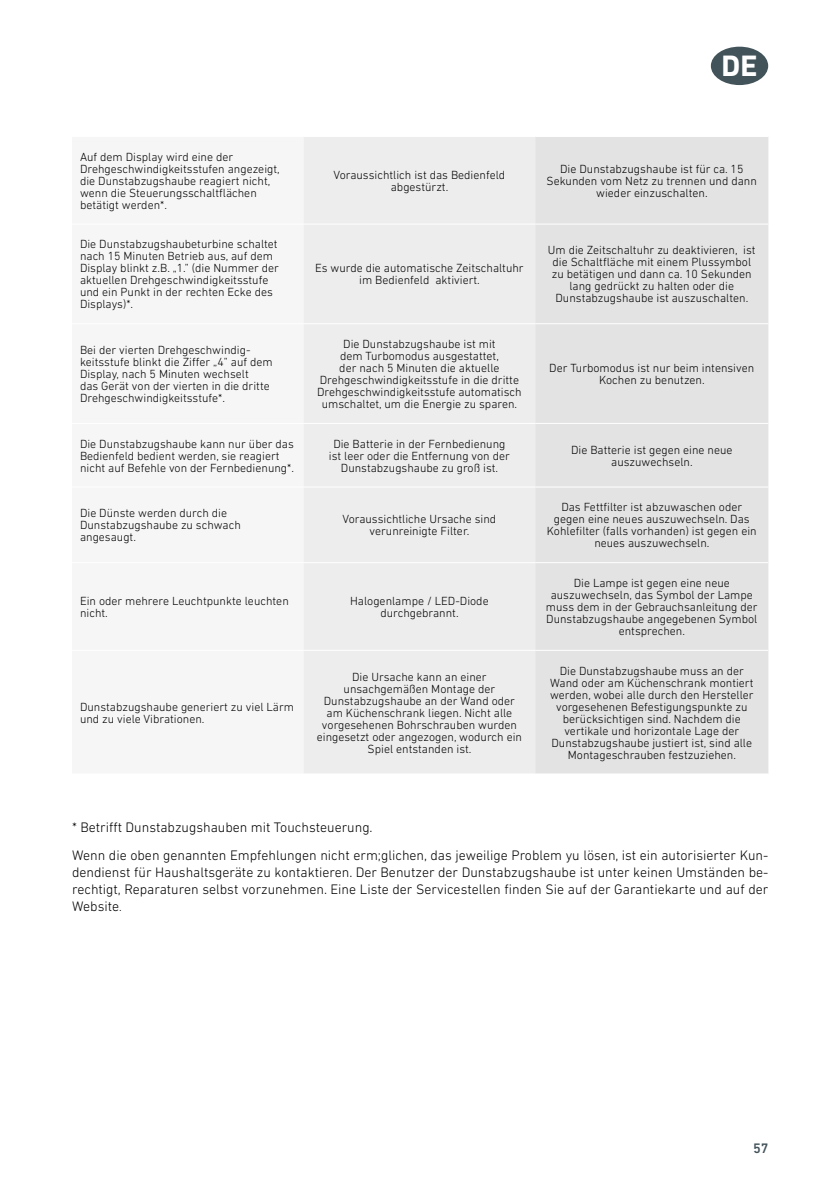
<style>
.page{position:relative;width:840px;height:1191px;background:#fff}
.page>*{position:absolute;margin:0;border:0;box-sizing:border-box;transform-origin:0 0}
.t1{font:700 30px "DIN Next LT Pro";color:#fff}
.t2{font:300 14px/16.8px "DIN Next LT Pro";color:#000}
.t3{font:500 14px "DIN Next LT Pro";color:#42535a}
.t4{font:300 12px/12px "DIN Next LT Pro";color:#000;text-align:center}
.s1{font-size:12px}
</style>
<div class="page">
<div style="left:710px;top:47px;width:57px;height:38px;background:#42535a;border-radius:50%"></div>
<div style="left:303px;top:137px;width:232px;height:636px;background:#ededed"></div>
<div style="left:535px;top:137px;width:233px;height:636px;background:#e3e3e3"></div>
<hr style="left:303px;top:224px;width:232px;height:1px;background:#fff">
<hr style="left:535px;top:224px;width:233px;height:1px;background:#fff">
<hr style="left:303px;top:323px;width:232px;height:1px;background:#fff">
<hr style="left:535px;top:323px;width:233px;height:1px;background:#fff">
<hr style="left:303px;top:423px;width:232px;height:1px;background:#fff">
<hr style="left:535px;top:423px;width:233px;height:1px;background:#fff">
<hr style="left:303px;top:487px;width:232px;height:1px;background:#fff">
<hr style="left:535px;top:487px;width:233px;height:1px;background:#fff">
<hr style="left:303px;top:562px;width:232px;height:1px;background:#fff">
<hr style="left:535px;top:562px;width:233px;height:1px;background:#fff">
<hr style="left:303px;top:650px;width:232px;height:1px;background:#fff">
<hr style="left:535px;top:650px;width:233px;height:1px;background:#fff">
<p class="t4" style="left:80px;top:150px;width:201px;text-align:left">Auf dem Display wird eine der<br>Drehgeschwindigkeitsstufen angezeigt, die Dunstabzugshaube reagiert nicht, wenn die Steuerungsschaltflächen betätigt werden*.</p>
<p class="t4" style="left:80px;top:238px;width:200px;text-align:left">Die Dunstabzugshaubeturbine schaltet nach 15 Minuten Betrieb aus, auf dem Display blinkt z.B. „1.” (die Nummer der aktuellen Drehgeschwindigkeitsstufe und ein Punkt in der rechten Ecke des Displays)*.</p>
<h1 class="t1" style="left:721px;top:48px;width:37px">DE</h1>
<p class="t4" style="left:333px;top:168px;width:173px">Voraussichtlich ist das Bedienfeld abgestürzt.</p>
<p class="t4" style="left:546px;top:162px;width:212px">Die Dunstabzugshaube ist für ca. 15<br>Sekunden vom Netz zu trennen und dann wieder einzuschalten.</p>
<p class="t4" style="left:315px;top:262px;width:210px">Es wurde die automatische Zeitschaltuhr im Bedienfeld aktiviert.</p>
<p class="t4" style="left:547px;top:244px;width:209px">Um die Zeitschaltuhr zu deaktivieren, ist die Schaltfläche mit einem Plussymbol zu betätigen und dann ca. 10 Sekunden lang gedrückt zu halten oder die Dunstabzugshaube ist auszuschalten.</p>
<p class="t4" style="left:80px;top:344px;width:194px;text-align:left">Bei der vierten Drehgeschwindig&shy;keitsstufe blinkt die Ziffer „4” auf dem Display, nach 5 Minuten wechselt<br>das Gerät von der vierten in die dritte Drehgeschwindigkeitsstufe*.</p>
<p class="t4" style="left:317px;top:338px;width:206px">Die Dunstabzugshaube ist mit<br>dem Turbomodus ausgestattet,<br>der nach 5 Minuten die aktuelle Drehgeschwindigkeitsstufe in die dritte Drehgeschwindigkeitsstufe automatisch umschaltet, um die Energie zu sparen.</p>
<p class="t4" style="left:549px;top:362px;width:206px">Der Turbomodus ist nur beim intensiven<br>Kochen zu benutzen.</p>
<p class="t4" style="left:80px;top:437px;width:215px;text-align:left">Die Dunstabzugshaube kann nur über das<br>Bedienfeld bedient werden, sie reagiert nicht auf Befehle von der Fernbedienung*.</p>
<p class="t4" style="left:329px;top:437px;width:182px">Die Batterie in der Fernbedienung ist leer oder die Entfernung von der<br>Dunstabzugshaube zu groß ist.</p>
<p class="t4" style="left:570px;top:443px;width:163px">Die Batterie ist gegen eine neue auszuwechseln.</p>
<p class="t4" style="left:80px;top:507px;width:162px;text-align:left">Die Dünste werden durch die<br>Dunstabzugshaube zu schwach angesaugt.</p>
<p class="t4" style="left:342px;top:513px;width:155px">Voraussichtliche Ursache sind verunreinigte Filter.</p>
<p class="t4" style="left:546px;top:501px;width:211px">Das Fettfilter ist abzuwaschen oder gegen eine neues auszuwechseln. Das Kohlefilter (falls vorhanden) ist gegen ein neues auszuwechseln.</p>
<p class="t4" style="left:80px;top:595px;width:210px;text-align:left">Ein oder mehrere Leuchtpunkte leuchten nicht.</p>
<p class="t4" style="left:350px;top:595px;width:140px">Halogenlampe / LED-Diode durchgebrannt.</p>
<p class="t4" style="left:545px;top:577px;width:213px">Die Lampe ist gegen eine neue auszuwechseln, das Symbol der Lampe muss dem in der Gebrauchsanleitung der<br>Dunstabzugshaube angegebenen Symbol entsprechen.</p>
<p class="t4" style="left:80px;top:700px;width:215px;text-align:left">Dunstabzugshaube generiert zu viel Lärm und zu viele Vibrationen.</p>
<p class="t4" style="left:316px;top:670px;width:207px">Die Ursache kann an einer unsachgemäßen Montage der<br>Dunstabzugshaube an der Wand oder am Küchenschrank liegen. Nicht alle vorgesehenen Bohrschrauben wurden eingesetzt oder angezogen, wodurch ein<br>Spiel entstanden ist.</p>
<p class="t4" style="left:549px;top:664px;width:205px">Die Dunstabzugshaube muss an der Wand oder am Küchenschrank montiert werden, wobei alle durch den Hersteller vorgesehenen Befestigungspunkte zu berücksichtigen sind. Nachdem die vertikale und horizontale Lage der Dunstabzugshaube justiert ist, sind alle Montageschrauben festzuziehen.</p>
<p class="t2" style="left:72px;top:813px;width:697px;line-height:28.2px">* Betrifft Dunstabzugshauben mit Touchsteuerung.<br>Wenn die oben genannten Empfehlungen nicht erm;glichen, das jeweilige Problem yu lösen, ist ein autorisierter Kun-</p>
<p class="t2" style="left:72px;top:863px;width:697px;text-align:justify">dendienst für Haushaltsgeräte zu kontaktieren. Der Benutzer der Dunstabzugshaube ist unter keinen Umständen be&shy;rechtigt, Reparaturen selbst vorzunehmen. Eine Liste der Servicestellen finden Sie auf der Garantiekarte und auf der Website<span class="s1">.</span></p>
<p class="t3" style="left:752px;top:1139px;width:17px">57</p>
</div>
